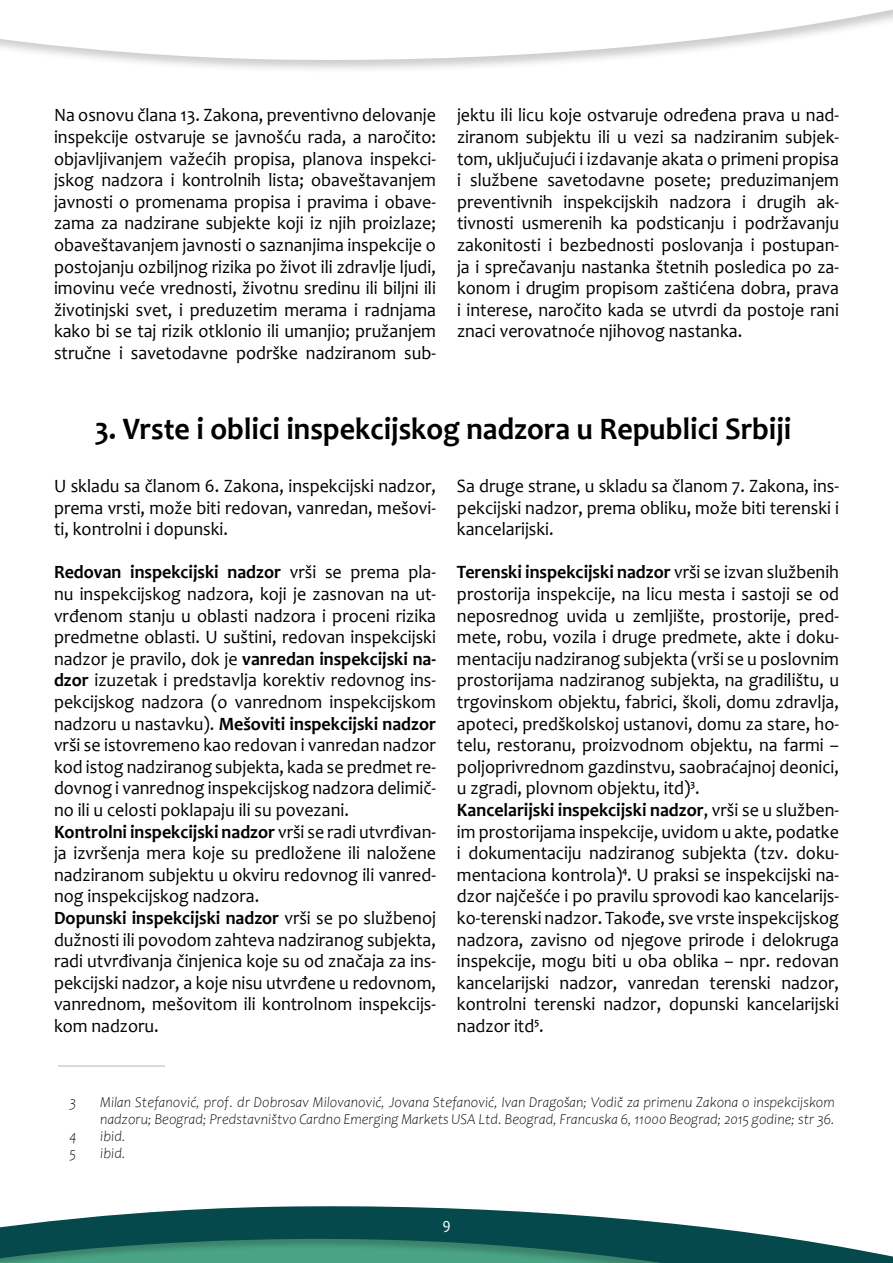
<style>
.page{position:relative;width:893px;height:1263px;background:#fff}
.page>*{position:absolute;margin:0;border:0;box-sizing:border-box;transform-origin:0 0}
.t1{font:700 31.5px "Candara";color:#000;scale:.95 1}
.t2{font:18.9px/21.6px "Candara";color:#000;text-align:justify;scale:.95 1}
.t3{font:15.75px "Candara";color:#fff;scale:.95 1}
.t4{font:italic 300 15px/17.1px "Candara";letter-spacing:.005em;color:#000;scale:.95 1}
.s1{font-weight:700}
</style>
<div class="page">
<svg style="left:0;top:1206px;width:893px;height:57px;fill:#05494c"></svg>
<svg style="left:0;top:9px;width:893px;height:60px"></svg>
<hr style="left:58px;top:1065px;width:107px;height:2px;background:#dbdad9">
<p class="t2" style="left:54px;top:104px;width:404px">Na osnovu člana 13. Zakona, preventivno delovanje inspekcije ostvaruje se javnošću rada, a naročito: objavljivanjem važećih propisa, planova inspekci&shy;jskog nadzora i kontrolnih lista; obaveštavanjem javnosti o promenama propisa i pravima i obave&shy;zama za nadzirane subjekte koji iz njih proizlaze; obaveštavanjem javnosti o saznanjima inspekcije o postojanju ozbiljnog rizika po život ili zdravlje ljudi, imovinu veće vrednosti, životnu sredinu ili biljni ili životinjski svet, i preduzetim merama i radnjama kako bi se taj rizik otklonio ili umanjio; pružanjem stručne i savetodavne podrške nadziranom sub-</p>
<p class="t2" style="left:457px;top:104px;width:404px">jektu ili licu koje ostvaruje određena prava u nad&shy;ziranom subjektu ili u vezi sa nadziranim subjek&shy;tom, uključujući i izdavanje akata o primeni propisa i službene savetodavne posete; preduzimanjem preventivnih inspekcijskih nadzora i drugih ak&shy;tivnosti usmerenih ka podsticanju i podržavanju zakonitosti i bezbednosti poslovanja i postupan&shy;ja i sprečavanju nastanka štetnih posledica po za&shy;konom i drugim propisom zaštićena dobra, prava i interese, naročito kada se utvrdi da postoje rani znaci verovatnoće njihovog nastanka.</p>
<h1 class="t1" style="left:95px;top:409px;width:735px">3. Vrste i oblici inspekcijskog nadzora u Republici Srbiji</h1>
<p class="t2" style="left:54px;top:475px;width:404px">U skladu sa članom 6. Zakona, inspekcijski nadzor, prema vrsti, može biti redovan, vanredan, mešovi&shy;ti, kontrolni i dopunski.</p>
<p class="t2" style="left:54px;top:561px;width:404px;text-align:left"><span class="s1">Redovan inspekcijski nadzor</span> vrši se prema pla&shy;nu inspekcijskog nadzora, koji je zasnovan na ut&shy;vrđenom stanju u oblasti nadzora i proceni rizika predmetne oblasti. U suštini, redovan inspekcijski nadzor je pravilo, dok je <span class="s1">vanredan inspekcijski na&shy;dzor</span> izuzetak i predstavlja korektiv redovnog ins&shy;pekcijskog nadzora (o vanrednom inspekcijskom nadzoru u nastavku). <span class="s1">Mešoviti inspekcijski nadzor </span>vrši se istovremeno kao redovan i vanredan nadzor kod istog nadziranog subjekta, kada se predmet re&shy;dovnog i vanrednog inspekcijskog nadzora delimič&shy;no ili u celosti poklapaju ili su povezani.<br><span class="s1">Kontrolni inspekcijski nadzor</span> vrši se radi utvrđivan&shy;ja izvršenja mera koje su predložene ili naložene nadziranom subjektu u okviru redovnog ili vanred&shy;nog inspekcijskog nadzora.<br><span class="s1">Dopunski inspekcijski nadzor</span> vrši se po službenoj dužnosti ili povodom zahteva nadziranog subjekta, radi utvrđivanja činjenica koje su od značaja za ins&shy;pekcijski nadzor, a koje nisu utvrđene u redovnom, vanrednom, mešovitom ili kontrolnom inspekcijs&shy;kom nadzoru.</p>
<p class="t2" style="left:457px;top:475px;width:404px">Sa druge strane, u skladu sa članom 7. Zakona, ins&shy;pekcijski nadzor, prema obliku, može biti terenski i kancelarijski.</p>
<p class="t2" style="left:457px;top:561px;width:404px;text-align:left"><span class="s1">Terenski inspekcijski nadzor</span> vrši se izvan službenih prostorija inspekcije, na licu mesta i sastoji se od neposrednog uvida u zemljište, prostorije, pred&shy;mete, robu, vozila i druge predmete, akte i doku&shy;mentaciju nadziranog subjekta (vrši se u poslovnim prostorijama nadziranog subjekta, na gradilištu, u trgovinskom objektu, fabrici, školi, domu zdravlja, apoteci, predškolskoj ustanovi, domu za stare, ho&shy;telu, restoranu, proizvodnom objektu, na farmi – poljoprivrednom gazdinstvu, saobraćajnoj deonici, u zgradi, plovnom objektu, itd)³.<br><span class="s1">Kancelarijski inspekcijski nadzor</span>, vrši se u služben&shy;im prostorijama inspekcije, uvidom u akte, podatke i dokumentaciju nadziranog subjekta (tzv. doku&shy;mentaciona kontrola)⁴. U praksi se inspekcijski na&shy;dzor najčešće i po pravilu sprovodi kao kancelarijs&shy;ko-terenski nadzor. Takođe, sve vrste inspekcijskog nadzora, zavisno od njegove prirode i delokruga inspekcije, mogu biti u oba oblika – npr. redovan kancelarijski nadzor, vanredan terenski nadzor, kontrolni terenski nadzor, dopunski kancelarijski nadzor itd⁵.</p>
<p class="t4" style="left:70px;top:1093px;width:8px">3</p>
<p class="t4" style="left:70px;top:1127px;width:9px">4<br>5</p>
<p class="t4" style="left:100px;top:1093px;width:775px">Milan Stefanović, prof. dr Dobrosav Milovanović, Jovana Stefanović, Ivan Dragošan; Vodič za primenu Zakona o inspekcijskom nadzoru; Beograd; Predstavništvo Cardno Emerging Markets USA Ltd. Beograd, Francuska 6, 11000 Beograd; 2015 godine; str 36. ibid.<br>ibid.</p>
<p class="t3" style="left:442px;top:1214px;width:10px">9</p>
</div>
